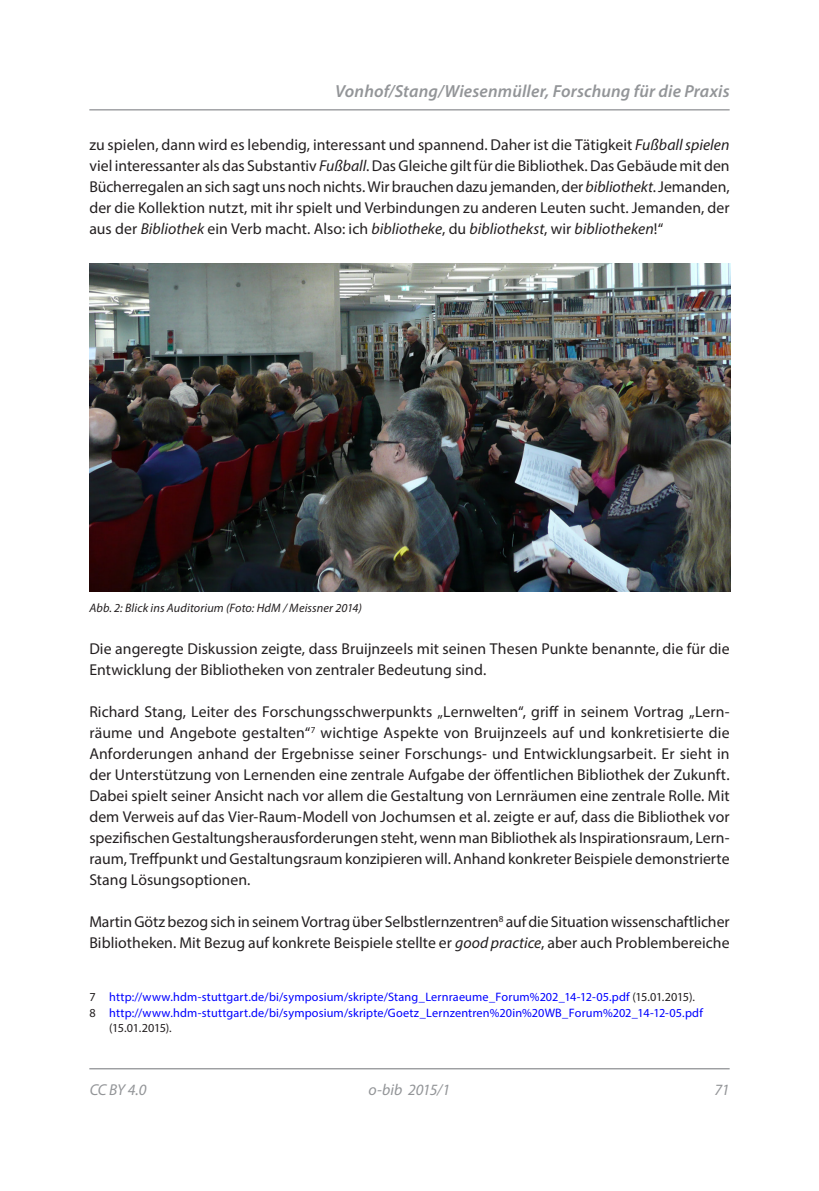
<style>
.page{position:relative;width:819px;height:1191px;background:#fff}
.page>*{position:absolute;margin:0;border:0;box-sizing:border-box;transform-origin:0 0}
.t1{font:italic 600 17.5px "Myriad Pro";letter-spacing:.01em;color:#939598}
.t2{font:15.75px/21px "Myriad Pro";color:#231f20;text-align:justify}
.t3{font:italic 15.75px "Myriad Pro";letter-spacing:-.03em;color:#939598}
.t4{font:12.25px/16.1px "Myriad Pro";letter-spacing:.01em;color:#00f}
.t5{font:italic 12.25px "Myriad Pro";letter-spacing:.01em;color:#231f20}
.t6{font:12.25px "Myriad Pro";letter-spacing:-.03em;color:#231f20}
.s1{font-style:italic}
.s2{color:#231f20}
</style>
<div class="page">
<hr style="left:89px;top:109px;width:640px;height:1px;background:#939598">
<hr style="left:89px;top:1068px;width:640px;height:1px;background:#939598">
<img style="left:89px;top:263px;width:641px;height:328px">
<p class="t1" style="left:335px;top:80px;width:396px">Vonhof/Stang/Wiesenmüller, Forschung für die Praxis</p>
<p class="t2" style="left:89px;top:134px;width:641px">zu spielen, dann wird es lebendig, interessant und spannend. Daher ist die Tätigkeit <span class="s1">Fußball spielen </span>viel interessanter als das Substantiv <span class="s1">Fußball</span>. Das Gleiche gilt für die Bibliothek. Das Gebäude mit den Bücherregalen an sich sagt uns noch nichts. Wir brauchen dazu jemanden, der <span class="s1">bibliothekt</span>. Jemanden, der die Kollektion nutzt, mit ihr spielt und Verbindungen zu anderen Leuten sucht. Jemanden, der aus der <span class="s1">Bibliothek</span> ein Verb macht. Also: ich <span class="s1">bibliotheke</span>, du <span class="s1">bibliothekst</span>, wir <span class="s1">bibliotheken</span>!“</p>
<p class="t5" style="left:89px;top:600px;width:274px">Abb. 2: Blick ins Auditorium (Foto: HdM / Meissner 2014)</p>
<p class="t2" style="left:89px;top:638px;width:641px">Die angeregte Diskussion zeigte, dass Bruijnzeels mit seinen Thesen Punkte benannte, die für die<br>Entwicklung der Bibliotheken von zentraler Bedeutung sind.</p>
<p class="t2" style="left:89px;top:701px;width:641px">Richard Stang, Leiter des Forschungsschwerpunkts „Lernwelten“, griff in seinem Vortrag „Lern&shy;räume und Angebote gestalten“<sup>7</sup> wichtige Aspekte von Bruijnzeels auf und konkretisierte die Anforderungen anhand der Ergebnisse seiner Forschungs- und Entwicklungsarbeit. Er sieht in der Unterstützung von Lernenden eine zentrale Aufgabe der öffentlichen Bibliothek der Zukunft.<br>Dabei spielt seiner Ansicht nach vor allem die Gestaltung von Lernräumen eine zentrale Rolle. Mit dem Verweis auf das Vier-Raum-Modell von Jochumsen et al. zeigte er auf, dass die Bibliothek vor spezifischen Gestaltungsherausforderungen steht, wenn man Bibliothek als Inspirationsraum, Lern&shy;raum, Treffpunkt und Gestaltungsraum konzipieren will. Anhand konkreter Beispiele demonstrierte Stang Lösungsoptionen.</p>
<p class="t2" style="left:89px;top:911px;width:641px">Martin Götz bezog sich in seinem Vortrag über Selbstlernzentren<sup>8</sup> auf die Situation wissenschaftlicher<br>Bibliotheken. Mit Bezug auf konkrete Beispiele stellte er <span class="s1">good practice</span>, aber auch Problembereiche</p>
<p class="t4" style="left:89px;top:989px;width:615px"><span class="s2">7</span> http://www.hdm-stuttgart.de/bi/symposium/skripte/Stang_Lernraeume_Forum%202_14-12-05.pdf <span class="s2">(15.01.2015).<br>8</span> http://www.hdm-stuttgart.de/bi/symposium/skripte/Goetz_Lernzentren%20in%20WB_Forum%202_14-12-05.pdf</p>
<p class="t6" style="left:109px;top:1020px;width:64px">(15.01.2015).</p>
<p class="t3" style="left:90px;top:1080px;width:58px">CC BY 4.0</p>
<p class="t3" style="left:368px;top:1080px;width:83px">o-bib 2015/1</p>
<p class="t3" style="left:714px;top:1080px;width:17px">71</p>
</div>
